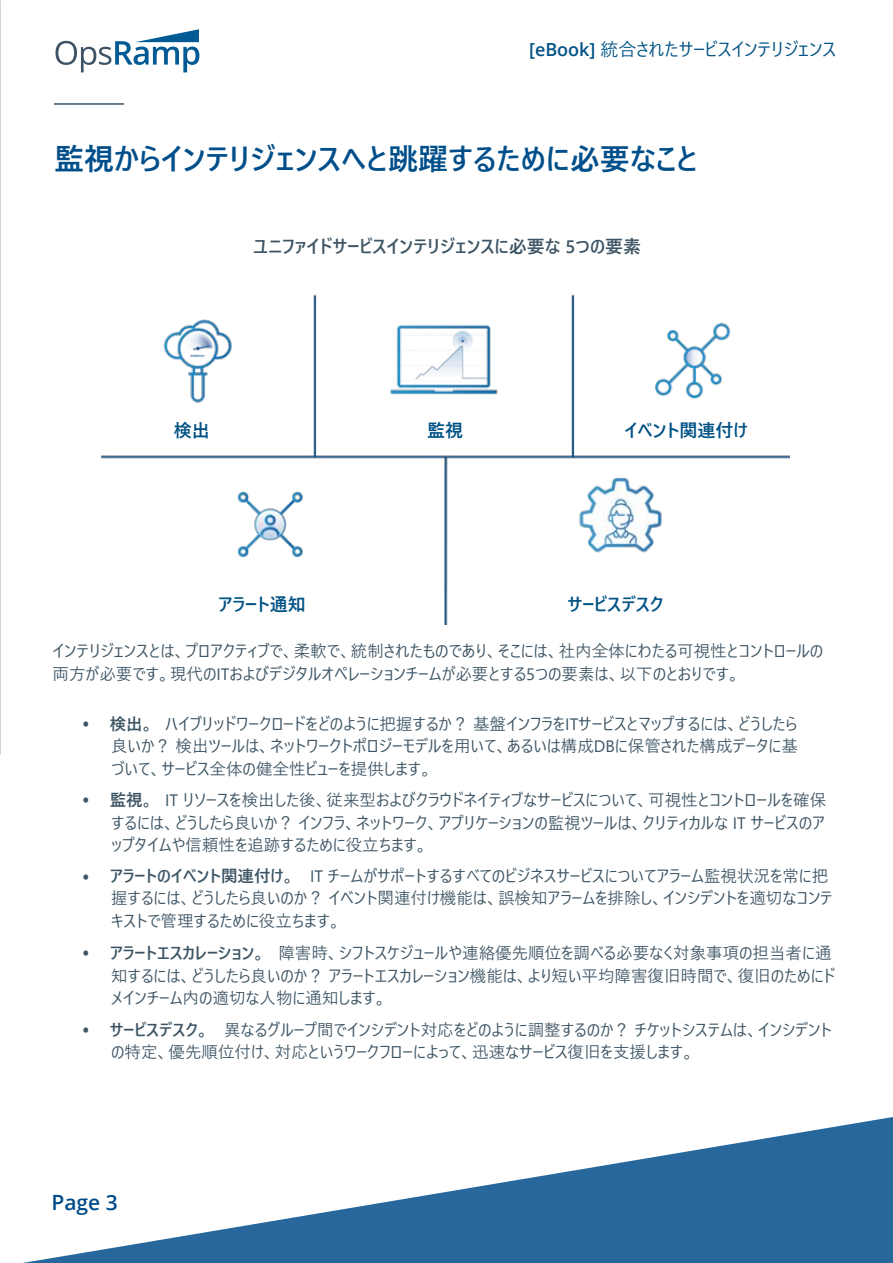
<style>
.page{position:relative;width:893px;height:1263px;background:#fff}
.page>*{position:absolute;margin:0;border:0;box-sizing:border-box;transform-origin:0 0}
.t1{font:700 30px "Yu Gothic UI";color:#004f8a}
.t2{font:600 21px "Open Sans";color:#004c8a}
.t3{font:600 18px "Yu Gothic UI";color:#3e5565}
.t4{font:600 18px "Yu Gothic UI";color:#005285}
.t5{font:18px "Yu Gothic UI";color:#005285}
.t6{font:16.5px/22.5px "Yu Gothic UI";color:#3e5565}
.t7{font:600 16.5px "Yu Gothic UI";color:#3e5565}
.t8{font:700 16.5px "Open Sans";color:#3e5565}
.s1{font-family:"Open Sans";font-weight:600}
.s2{font-family:"Open Sans";font-weight:700}
</style>
<div class="page">
<svg style="left:23px;top:1117px;width:870px;height:146px"></svg>
<hr style="left:54px;top:103px;width:70px;height:2px;background:#3d5265">
<svg style="left:55px;top:29px;width:144px;height:43px"></svg>
<img style="left:101px;top:294px;width:689px;height:331px">
<div style="left:133px;top:414px;width:120px;height:32px;background:#fff"></div>
<div style="left:386px;top:414px;width:120px;height:32px;background:#fff"></div>
<div style="left:613px;top:414px;width:151px;height:32px;background:#fff"></div>
<div style="left:186px;top:588px;width:155px;height:32px;background:#fff"></div>
<div style="left:539px;top:588px;width:156px;height:32px;background:#fff"></div>
<p class="t5" style="left:529px;top:33px;width:309px"><span class="s1">[eBook]</span> 統合されたサービスインテリジェンス</p>
<h1 class="t1" style="left:54px;top:142px;width:646px">監視からインテリジェンスへと跳躍するために必要なこと</h1>
<p class="t3" style="left:253px;top:236px;width:389px">ユニファイドサービスインテリジェンスに必要な 5つの要素</p>
<p class="t4" style="left:174px;top:420px;width:37px">検出</p>
<p class="t4" style="left:427px;top:420px;width:37px">監視</p>
<p class="t4" style="left:624px;top:420px;width:125px">イベント関連付け</p>
<p class="t4" style="left:218px;top:594px;width:89px">アラート通知</p>
<p class="t4" style="left:567px;top:594px;width:98px">サービスデスク</p>
<p class="t6" style="left:53px;top:638px;width:772px">インテリジェンスとは、プロアクティブで、柔軟で、統制されたものであり、そこには、社内全体にわたる可視性とコントロールの両方が必要です。現代のITおよびデジタルオペレーションチームが必要とする5つの要素は、以下のとおりです。</p>
<p class="t6" style="left:111px;top:710px;width:688px;text-align:justify">　　 　ハイブリッドワークロードをどのように把握するか？ 基盤インフラをITサービスとマップするには、どうしたら良いか？ 検出ツールは、ネットワークトポロジーモデルを用いて、あるいは構成DBに保管された構成データに基づいて、サービス全体の健全性ビューを提供します。</p>
<p class="t6" style="left:111px;top:787px;width:717px;text-align:justify">　　 　IT リソースを検出した後、従来型およびクラウドネイティブなサービスについて、可視性とコントロールを確保するには、どうしたら良いか？ インフラ、ネットワーク、アプリケーションの監視ツールは、クリティカルな IT サービスのアップタイムや信頼性を追跡するために役立ちます。</p>
<p class="t7" style="left:83px;top:714px;width:72px"><span class="s2">•</span> 検出。</p>
<p class="t7" style="left:110px;top:791px;width:45px">監視。</p>
<p class="t8" style="left:83px;top:789px;width:8px">•</p>
<p class="t8" style="left:83px;top:865px;width:8px">•</p>
<p class="t8" style="left:83px;top:942px;width:8px">•</p>
<p class="t8" style="left:83px;top:1018px;width:8px">•</p>
<p class="t6" style="left:111px;top:862px;width:723px;text-indent:199px">IT チームがサポートするすべてのビジネスサービスについてアラーム監視状況を常に把握するには、どうしたら良いのか？ イベント関連付け機能は、誤検知アラームを排除し、インシデントを適切なコンテキストで管理するために役立ちます。</p>
<p class="t7" style="left:110px;top:866px;width:187px">アラートのイベント関連付け。</p>
<p class="t6" style="left:111px;top:940px;width:726px;text-indent:167px">障害時、シフトスケジュールや連絡優先順位を調べる必要なく対象事項の担当者に通知するには、どうしたら良いのか？ アラートエスカレーション機能は、より短い平均障害復旧時間で、復旧のためにドメインチーム内の適切な人物に通知します。</p>
<p class="t7" style="left:110px;top:944px;width:157px">アラートエスカレーション。</p>
<p class="t6" style="left:111px;top:1016px;width:722px;text-indent:113px">異なるグループ間でインシデント対応をどのように調整するのか？ チケットシステムは、インシデントの特定、優先順位付け、対応というワークフローによって、迅速なサービス復旧を支援します。</p>
<p class="t7" style="left:110px;top:1020px;width:101px">サービスデスク。</p>
<p class="t2" style="left:51px;top:1187px;width:68px">Page 3</p>
</div>
